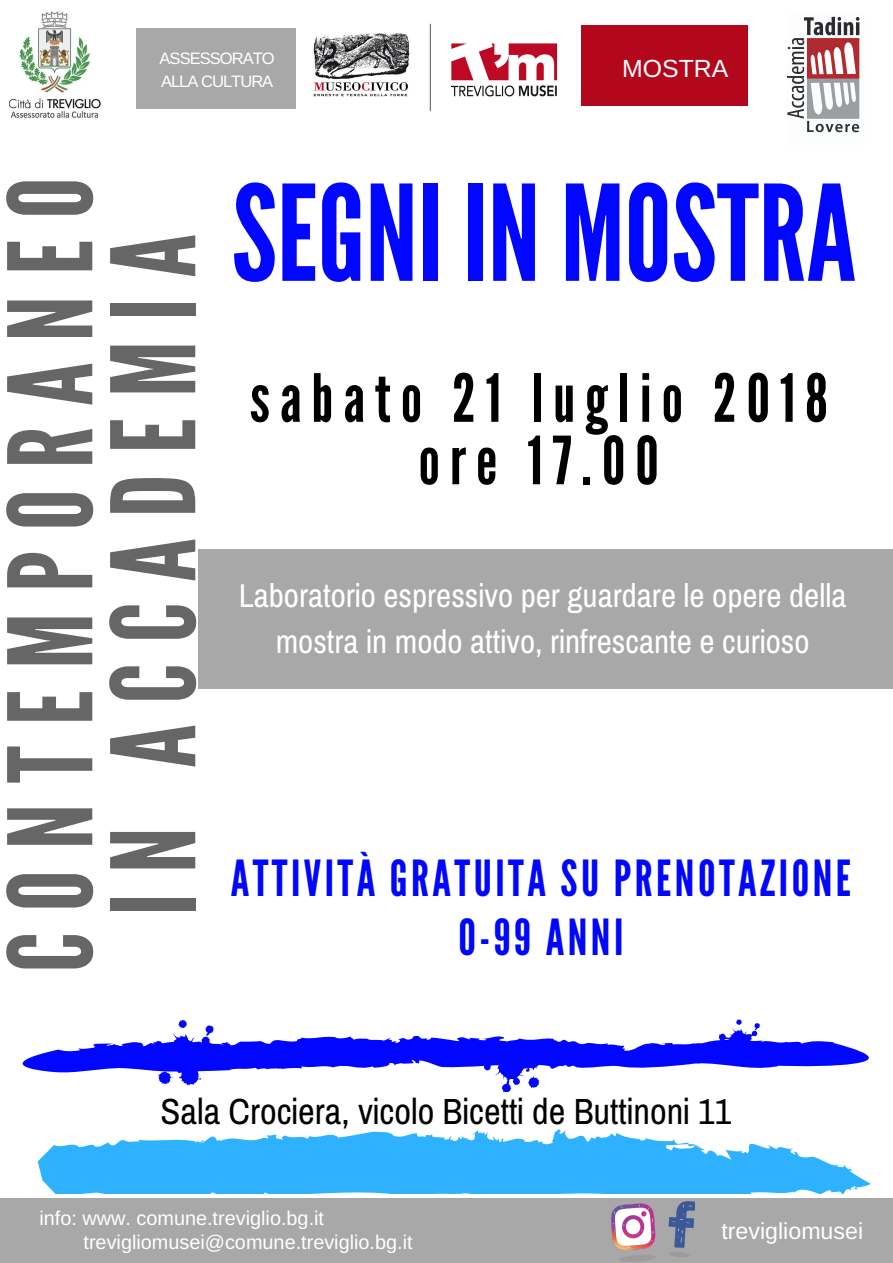
<style>
.page{position:relative;width:893px;height:1263px;background:#fff}
.page>*{position:absolute;margin:0;border:0;box-sizing:border-box;transform-origin:0 0}
.t1{font:132.45px "League Gothic";color:#0006ff}
.t2{font:115.88px/103px "League Gothic";letter-spacing:.18em;color:#666;text-align:center}
.t3{font:66.22px/62.5px "League Gothic";letter-spacing:.15em;color:#000;text-align:center}
.t4{font:49.65px/58.5px "League Gothic";letter-spacing:.07em;color:#0006ff;text-align:center}
.t5{font:36.45px "Archivo Narrow";color:#000}
.t6{font:33.08px/46.1px "Archivo Narrow";color:#fff;text-align:center}
.t7{font:24.83px "Arimo";color:#fff}
.t8{font:23.17px "Arimo";color:#fff}
.t9{font:19.88px/24.2px "Arimo";color:#fff}
.t10{font:16.58px/23.1px "Arimo";letter-spacing:-.06em;color:#fff}
</style>
<div class="page">
<img style="left:313px;top:23px;width:244px;height:89px">
<div style="left:136px;top:29px;width:159px;height:80px;background:#a8a8a8"></div>
<div style="left:581px;top:25px;width:167px;height:81px;background:#b3071c"></div>
<div style="left:0;top:1198px;width:893px;height:65px;background:#a8a8a8"></div>
<img style="left:669px;top:1201px;width:25px;height:56px">
<div style="left:198px;top:549px;width:695px;height:140px;background:#a8a8a8"></div>
<img style="left:611px;top:1203px;width:45px;height:59px">
<img style="left:787px;top:16px;width:73px;height:117px">
<img style="left:9px;top:11px;width:92px;height:107px">
<svg style="left:22px;top:1019px;width:847px;height:73px"></svg>
<svg style="left:38px;top:1129px;width:833px;height:65px;fill:#2eb2ff"></svg>
<svg style="left:843px;top:1166px;width:7px;height:2px"></svg>
<p class="t10" style="left:160px;top:46px;width:117px">ASSESSORATO<br>ALLA CULTURA</p>
<p class="t7" style="left:622px;top:55px;width:108px">MOSTRA</p>
<h2 class="t2" style="left:2px;top:972px;width:796px;rotate:-90deg">CONTEMPORANEO<br>IN ACCADEMIA</h2>
<h1 class="t1" style="left:232px;top:157px;width:626px">SEGNI IN MOSTRA</h1>
<h3 class="t3" style="left:250px;top:368px;width:580px">sabato 21 luglio 2018 ore 17.00</h3>
<p class="t6" style="left:239px;top:572px;width:609px">Laboratorio espressivo per guardare le opere della mostra in modo attivo, rinfrescante e curioso</p>
<h3 class="t4" style="left:231px;top:850px;width:622px">ATTIVITÀ GRATUITA SU PRENOTAZIONE<br>0-99 ANNI</h3>
<p class="t5" style="left:161px;top:1090px;width:572px">Sala Crociera, vicolo Bicetti de Buttinoni 11</p>
<p class="t9" style="left:84px;top:1206px;width:331px;text-indent:-44px">info: www. comune.treviglio.bg.it trevigliomusei@comune.treviglio.bg.it</p>
<p class="t8" style="left:721px;top:1217px;width:143px">trevigliomusei</p>
</div>
